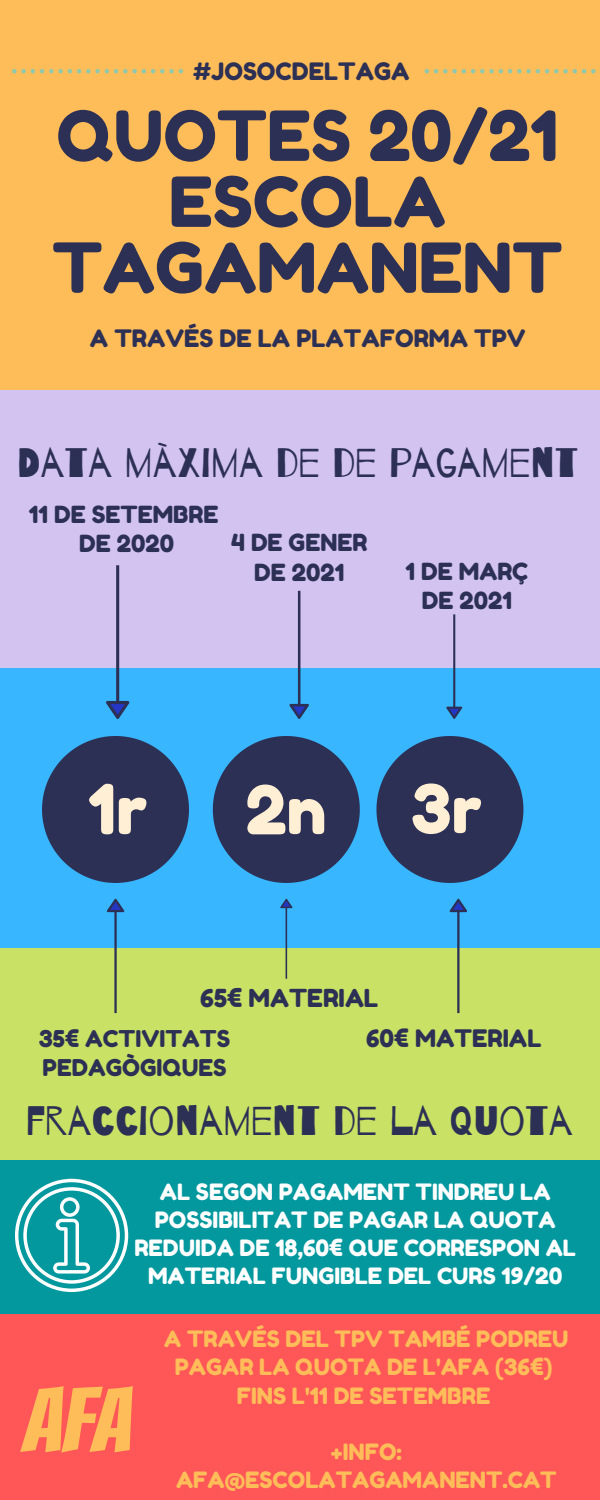
<style>
.page{position:relative;width:600px;height:1500px;background:#fff}
.page>*{position:absolute;margin:0;border:0;box-sizing:border-box;transform-origin:0 0}
.t1{font:89.5px "Bangers";color:#ffbd59}
.t2{font:68.8px/66px "Fredoka One";color:#2d3055;text-align:center}
.t3{font:68.8px "Fredoka One";color:#ffefd5}
.t4{font:66.8px "Fredoka One";color:#ffefd5}
.t5{font:41px "Barrio";color:#2d3055}
.t6{font:24.8px "Fredoka One";color:#2d3055}
.t7{font:24.1px "Fredoka One";color:#2d3055}
.t8{font:24px "Fredoka One";color:#2d3055}
.t9{font:23.6px "Fredoka One";color:#2d3055}
.t10{font:23.1px/28.9px "Fredoka One";color:#2d3055}
.t11{font:22.5px/28.1px "Fredoka One";color:#fff;text-align:center}
.t12{font:22.5px/28.1px "Fredoka One";color:#ffbd59;text-align:center}
</style>
<div class="page">
<div style="left:0;top:945px;width:600px;height:223px;background:#c9e265"></div>
<div style="left:0;top:1160px;width:600px;height:210px;background:#03989e"></div>
<div style="left:0;top:654px;width:600px;height:294px;background:#38b6ff"></div>
<div style="left:0;top:390px;width:600px;height:278px;background:#d3c3f1"></div>
<svg style="left:42px;top:736px;width:147px;height:147px"></svg>
<div style="left:0;top:1314px;width:600px;height:186px;background:#ff5757"></div>
<svg style="left:213px;top:736px;width:147px;height:147px"></svg>
<svg style="left:376px;top:736px;width:147px;height:147px"></svg>
<div style="left:0;top:0;width:600px;height:390px;background:#ffbd59"></div>
<svg style="left:12px;top:69px;width:171px;height:5px"></svg>
<svg style="left:425px;top:69px;width:171px;height:5px"></svg>
<svg style="left:106px;top:565px;width:23px;height:154px"></svg>
<svg style="left:289px;top:591px;width:20px;height:128px"></svg>
<svg style="left:446px;top:614px;width:16px;height:105px"></svg>
<svg style="left:107px;top:899px;width:17px;height:114px"></svg>
<svg style="left:450px;top:899px;width:17px;height:114px"></svg>
<svg style="left:280px;top:899px;width:12px;height:80px"></svg>
<svg style="left:15px;top:1179px;width:113px;height:113px"></svg>
<p class="t8" style="left:193px;top:57px;width:218px">#JOSOCDELTAGA</p>
<p class="t2" style="left:57px;top:102px;width:503px">QUOTES 20/21</p>
<p class="t2" style="left:52px;top:168px;width:512px">ESCOLA<br>TAGAMANENT</p>
<p class="t8" style="left:90px;top:324px;width:437px">A TRAVÉS DE LA PLATAFORMA TPV</p>
<p class="t5" style="left:17px;top:441px;width:563px">DATA MÀXIMA DE DE PAGAMENT</p>
<p class="t9" style="left:29px;top:500px;width:191px">11 DE SETEMBRE</p>
<p class="t9" style="left:79px;top:529px;width:96px">DE 2020</p>
<p class="t9" style="left:231px;top:528px;width:138px">4 DE GENER</p>
<p class="t9" style="left:254px;top:558px;width:92px">DE 2021</p>
<p class="t9" style="left:406px;top:557px;width:124px">1 DE MARÇ</p>
<p class="t9" style="left:422px;top:586px;width:92px">DE 2021</p>
<p class="t3" style="left:88px;top:767px;width:61px">1r</p>
<p class="t4" style="left:246px;top:769px;width:83px">2n</p>
<p class="t4" style="left:411px;top:768px;width:73px">3r</p>
<p class="t6" style="left:200px;top:983px;width:180px">65€ MATERIAL</p>
<p class="t7" style="left:366px;top:1024px;width:177px">60€ MATERIAL</p>
<p class="t10" style="left:39px;top:1024px;width:193px">35€ ACTIVITATS<br>PEDAGÒGIQUES</p>
<p class="t5" style="left:26px;top:1099px;width:549px">FRACCIONAMENT DE LA QUOTA</p>
<p class="t11" style="left:134px;top:1177px;width:443px">AL SEGON PAGAMENT TINDREU LA<br>POSSIBILITAT DE PAGAR LA QUOTA<br>REDUIDA DE 18,60€ QUE CORRESPON AL<br>MATERIAL FUNGIBLE DEL CURS 19/20</p>
<p class="t1" style="left:22px;top:1374px;width:109px">AFA</p>
<p class="t12" style="left:164px;top:1325px;width:406px">A TRAVÉS DEL TPV TAMBÉ PODREU<br>PAGAR LA QUOTA DE L'AFA (36€)</p>
<p class="t12" style="left:237px;top:1381px;width:255px">FINS L'11 DE SETEMBRE</p>
<p class="t12" style="left:176px;top:1437px;width:382px">+INFO:<br>AFA@ESCOLATAGAMANENT.CAT</p>
</div>
